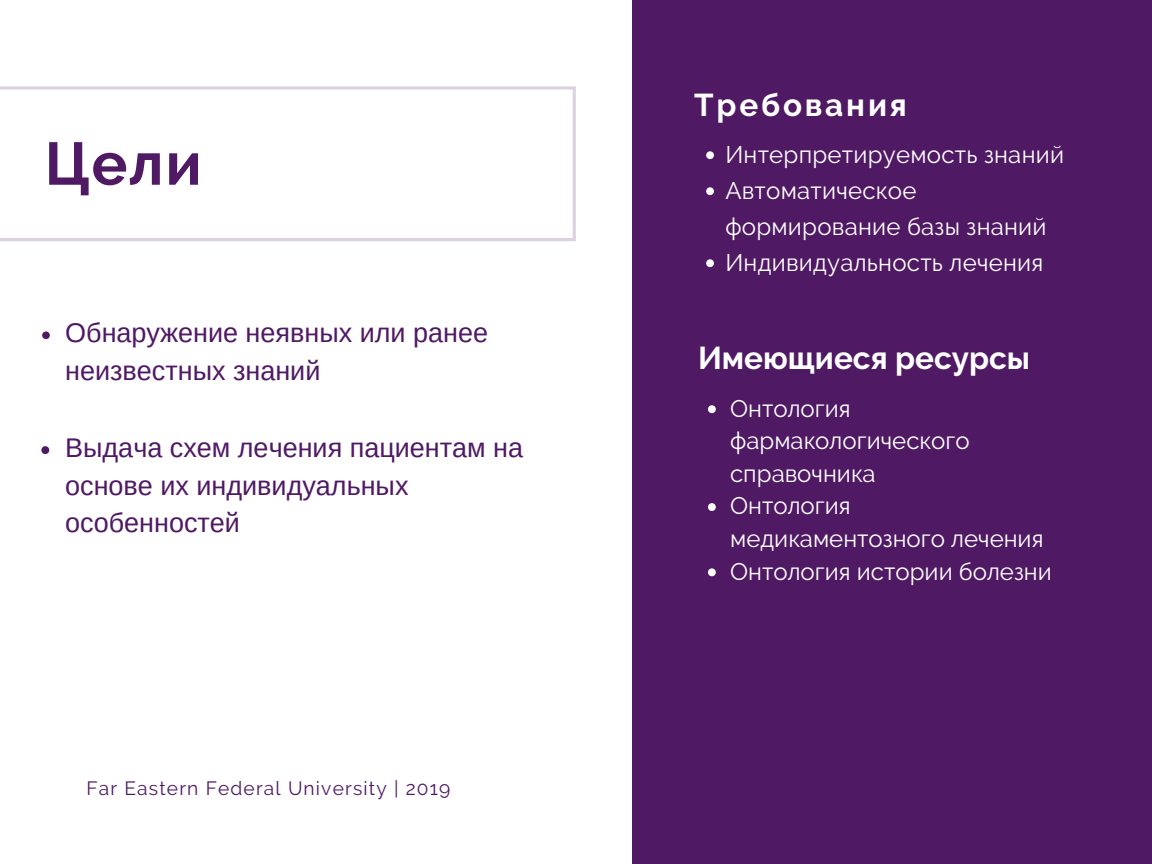
<style>
.page{position:relative;width:1152px;height:864px;background:#fff}
.page>*{position:absolute;margin:0;border:0;box-sizing:border-box;transform-origin:0 0}
.t1{font:700 60px "Raleway";color:#4f1964}
.t2{font:700 31.5px "Raleway";color:#fff}
.t3{font:700 31.5px "Raleway";letter-spacing:.09em;color:#fff}
.t4{font:27px/37.2px "Arimo";color:#4f1964}
.t5{font:24px/32.7px "Raleway";color:#fff}
.t6{font:19.2px "Raleway";letter-spacing:.06em;color:#4f1964}
</style>
<div class="page">
<svg style="left:0;top:86px;width:576px;height:155px"></svg>
<div style="left:632px;top:0;width:520px;height:864px;background:#4f1964"></div>
<svg style="left:706px;top:151px;width:8px;height:8px"></svg>
<svg style="left:706px;top:187px;width:8px;height:8px"></svg>
<svg style="left:706px;top:259px;width:8px;height:8px"></svg>
<svg style="left:42px;top:331px;width:8px;height:8px"></svg>
<svg style="left:708px;top:405px;width:8px;height:8px"></svg>
<svg style="left:708px;top:503px;width:8px;height:8px"></svg>
<svg style="left:708px;top:568px;width:8px;height:8px"></svg>
<svg style="left:41px;top:446px;width:8px;height:8px"></svg>
<h1 class="t1" style="left:45px;top:128px;width:159px">Цели</h1>
<p class="t4" style="left:65px;top:314px;width:424px">Обнаружение неявных или ранее неизвестных знаний</p>
<p class="t4" style="left:65px;top:429px;width:459px">Выдача схем лечения пациентам на основе их индивидуальных особенностей</p>
<p class="t6" style="left:86px;top:777px;width:365px">Far Eastern Federal University | 2019</p>
<h2 class="t3" style="left:694px;top:87px;width:214px">Требования</h2>
<p class="t5" style="left:725px;top:136px;width:340px;line-height:36px">Интерпретируемость знаний<br>Автоматическое формирование базы знаний<br>Индивидуальность лечения</p>
<h2 class="t2" style="left:698px;top:340px;width:334px">Имеющиеся ресурсы</h2>
<p class="t5" style="left:730px;top:392px;width:323px">Онтология фармакологического справочника<br>Онтология медикаментозного лечения<br>Онтология истории болезни</p>
</div>
